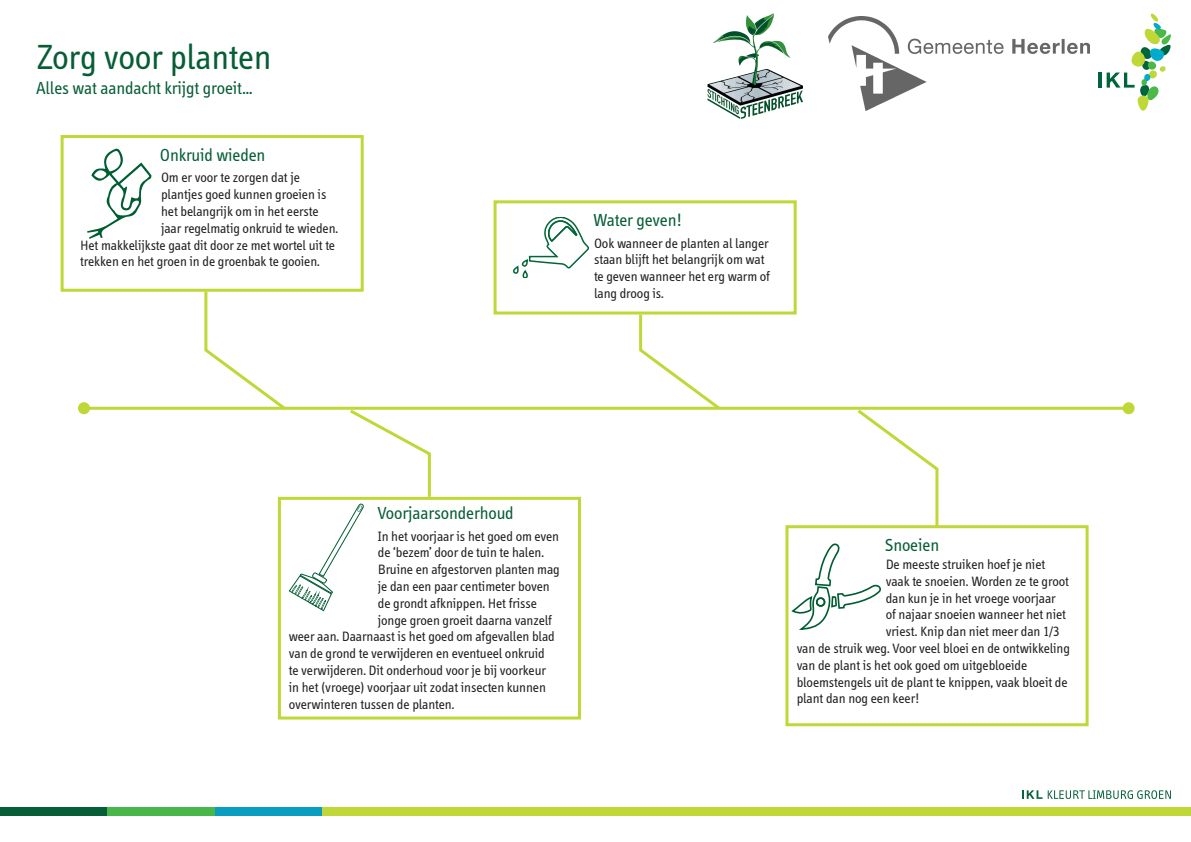
<style>
.page{position:relative;width:1191px;height:842px;background:#fff}
.page>*{position:absolute;margin:0;border:0;box-sizing:border-box;transform-origin:0 0}
.t1{font:36px "Info";color:#075e36}
.t2{font:18px "Info";color:#075e36}
.t3{font:14px/16.8px "Info";color:#231f20}
</style>
<div class="page">
<div style="left:0;top:807px;width:108px;height:8px;background:#065e37"></div>
<div style="left:108px;top:807px;width:107px;height:8px;background:#48b749"></div>
<div style="left:215px;top:807px;width:107px;height:8px;background:#0a9dc2"></div>
<div style="left:322px;top:807px;width:869px;height:8px;background:#c0d738"></div>
<svg style="left:1022px;top:790px;width:149px;height:9px"></svg>
<hr style="left:1098px;top:73px;width:3px;height:15px;background:#00643d">
<svg style="left:1106px;top:14px;width:65px;height:97px"></svg>
<img style="left:828px;top:16px;width:261px;height:95px">
<img style="left:707px;top:14px;width:95px;height:104px">
<div style="left:785px;top:525px;width:303px;height:201px;border:3px solid #c0d738"></div>
<div style="left:278px;top:497px;width:303px;height:222px;border:3px solid #c0d738"></div>
<div style="left:61px;top:135px;width:303px;height:157px;border:3px solid #c0d738"></div>
<svg style="left:87px;top:149px;width:64px;height:90px"></svg>
<hr style="left:84px;top:407px;width:1044px;height:3px;background:#c0d738">
<div style="left:78px;top:402px;width:12px;height:12px;background:#c0d738;border-radius:50%"></div>
<div style="left:1122px;top:402px;width:12px;height:12px;background:#c0d738;border-radius:50%"></div>
<svg style="left:854px;top:409px;width:86px;height:120px"></svg>
<div style="left:493px;top:200px;width:303px;height:114px;border:3px solid #c0d738"></div>
<svg style="left:513px;top:217px;width:75px;height:61px"></svg>
<svg style="left:637px;top:312px;width:86px;height:98px"></svg>
<svg style="left:203px;top:289px;width:229px;height:322px"></svg>
<svg style="left:791px;top:543px;width:90px;height:87px"></svg>
<div style="left:815px;top:597px;width:10px;height:10px;border:2px solid #005d32;border-radius:4px"></div>
<p class="t1" style="left:36px;top:38px;width:237px">Zorg voor planten</p>
<p class="t2" style="left:36px;top:78px;width:218px">Alles wat aandacht krijgt groeit...</p>
<p class="t2" style="left:160px;top:145px;width:107px">Onkruid wieden</p>
<p class="t3" style="left:161px;top:169px;width:140px">Om er voor te zorgen dat je</p>
<p class="t3" style="left:161px;top:186px;width:167px">plantjes goed kunnen groeien is</p>
<p class="t3" style="left:161px;top:203px;width:159px">het belangrijk om in het eerste</p>
<p class="t3" style="left:161px;top:220px;width:178px">jaar regelmatig onkruid te wieden.</p>
<p class="t3" style="left:80px;top:237px;width:256px">Het makkelijkste gaat dit door ze met wortel uit te</p>
<p class="t3" style="left:80px;top:253px;width:241px">trekken en het groen in de groenbak te gooien.</p>
<p class="t2" style="left:593px;top:210px;width:91px">Water geven!</p>
<p class="t3" style="left:594px;top:235px;width:177px">Ook wanneer de planten al langer staan blijft het belangrijk om wat te geven wanneer het erg warm of lang droog is.</p>
<p class="t2" style="left:377px;top:503px;width:138px">Voorjaarsonderhoud</p>
<p class="t3" style="left:378px;top:528px;width:183px">In het voorjaar is het goed om even</p>
<p class="t3" style="left:378px;top:544px;width:167px">de ‘bezem’ door de tuin te halen.</p>
<p class="t3" style="left:378px;top:561px;width:183px">Bruine en afgestorven planten mag</p>
<p class="t3" style="left:378px;top:578px;width:173px">je dan een paar centimeter boven</p>
<p class="t3" style="left:378px;top:595px;width:160px">de grondt afknippen. Het frisse</p>
<p class="t3" style="left:378px;top:612px;width:175px">jonge groen groeit daarna vanzelf</p>
<p class="t3" style="left:289px;top:628px;width:267px">weer aan. Daarnaast is het goed om afgevallen blad</p>
<p class="t3" style="left:289px;top:645px;width:257px">van de grond te verwijderen en eventueel onkruid</p>
<p class="t3" style="left:289px;top:662px;width:258px">te verwijderen. Dit onderhoud voor je bij voorkeur</p>
<p class="t3" style="left:289px;top:679px;width:258px">in het (vroege) voorjaar uit zodat insecten kunnen</p>
<p class="t3" style="left:289px;top:696px;width:167px">overwinteren tussen de planten.</p>
<p class="t2" style="left:884px;top:535px;width:56px">Snoeien</p>
<p class="t3" style="left:885px;top:556px;width:161px">De meeste struiken hoef je niet</p>
<p class="t3" style="left:885px;top:573px;width:185px">vaak te snoeien. Worden ze te groot</p>
<p class="t3" style="left:885px;top:590px;width:171px">dan kun je in het vroege voorjaar</p>
<p class="t3" style="left:885px;top:606px;width:182px">of najaar snoeien wanneer het niet</p>
<p class="t3" style="left:885px;top:623px;width:175px">vriest. Knip dan niet meer dan 1/3</p>
<p class="t3" style="left:796px;top:640px;width:275px">van de struik weg. Voor veel bloei en de ontwikkeling</p>
<p class="t3" style="left:796px;top:657px;width:232px">van de plant is het ook goed om uitgebloeide</p>
<p class="t3" style="left:796px;top:674px;width:272px">bloemstengels uit de plant te knippen, vaak bloeit de</p>
<p class="t3" style="left:796px;top:690px;width:124px">plant dan nog een keer!</p>
</div>
